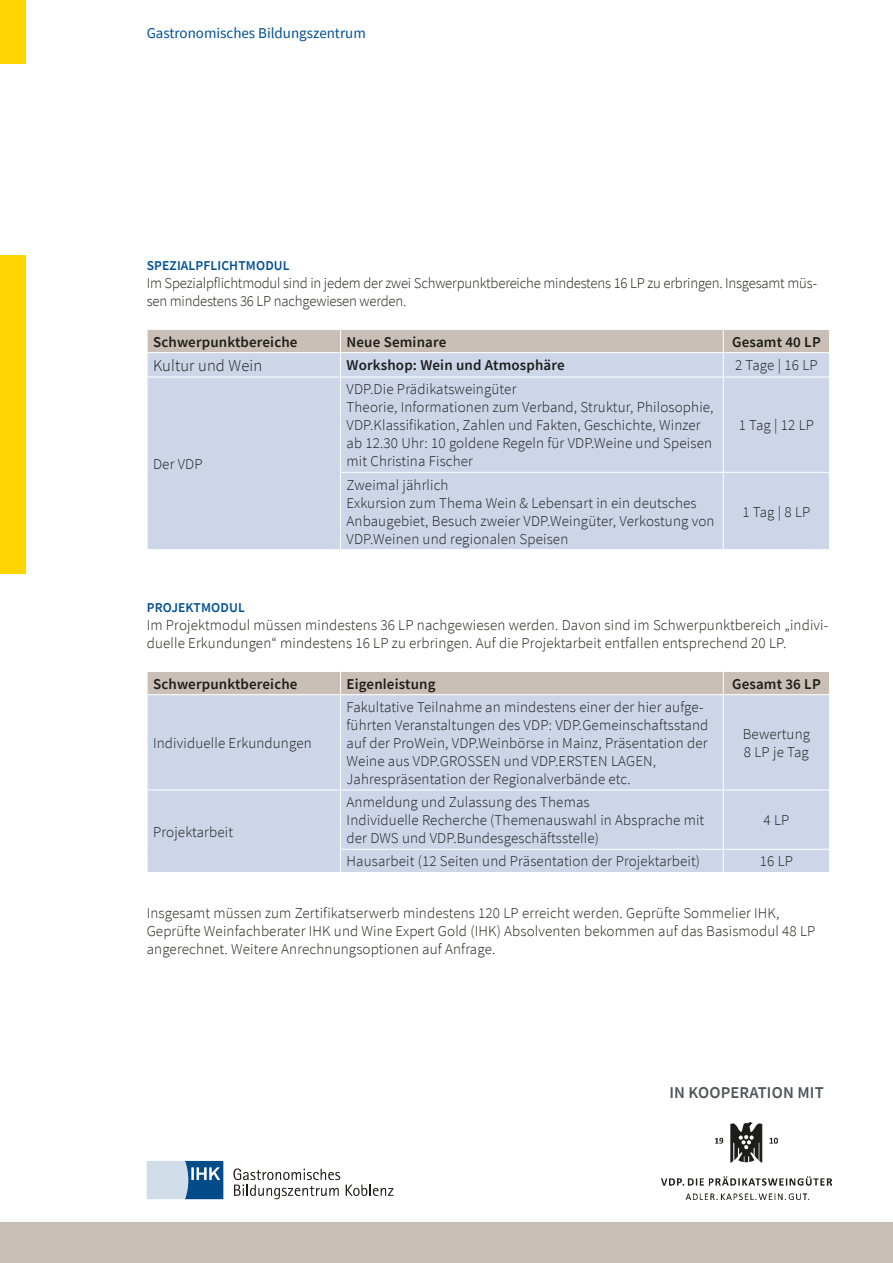
<style>
.page{position:relative;width:893px;height:1263px;background:#fff}
.page>*{position:absolute;margin:0;border:0;box-sizing:border-box;transform-origin:0 0}
.t1{font:600 16.5px "Source Sans Pro";letter-spacing:.01em;color:#505359}
.t2{font:300 16.5px "Source Sans Pro";letter-spacing:.01em;color:#1d1d1b}
.t3{font:300 15px/18px "Source Sans Pro";letter-spacing:.01em;color:#1d1d1b}
.t4{font:300 15px/18px "Source Sans Pro";letter-spacing:-.01em;color:#1d1d1b}
.t5{font:600 15px "Source Sans Pro";letter-spacing:.01em;color:#1d1d1b}
.t6{font:15px "Source Sans Pro";color:#005092}
.t7{font:600 13.5px "Source Sans Pro";letter-spacing:.01em;color:#005092}
</style>
<div class="page">
<div style="left:0;top:0;width:26px;height:64px;background:#ffd500"></div>
<div style="left:0;top:255px;width:26px;height:319px;background:#ffd500"></div>
<div style="left:0;top:1222px;width:893px;height:41px;background:#cabfb6"></div>
<div style="left:148px;top:378px;width:681px;height:171px;background:#cdd5e9"></div>
<svg style="left:147px;top:329px;width:682px;height:48px;background:#cecdd2"></svg>
<hr style="left:340px;top:377px;width:1px;height:95px;background:#fff">
<hr style="left:723px;top:377px;width:1px;height:95px;background:#fff">
<hr style="left:340px;top:472px;width:383px;height:1px;background:#fff">
<hr style="left:340px;top:473px;width:1px;height:76px;background:#fff">
<hr style="left:723px;top:472px;width:107px;height:1px;background:#fff">
<hr style="left:723px;top:473px;width:1px;height:76px;background:#fff">
<div style="left:148px;top:695px;width:681px;height:177px;background:#cdd5e9"></div>
<div style="left:147px;top:672px;width:682px;height:22px;background:#cabfb6"></div>
<hr style="left:147px;top:790px;width:194px;height:1px;background:#fff">
<svg style="left:147px;top:849px;width:1px;height:23px"></svg>
<hr style="left:340px;top:695px;width:1px;height:95px;background:#fff">
<hr style="left:723px;top:695px;width:1px;height:95px;background:#fff">
<hr style="left:341px;top:790px;width:382px;height:1px;background:#fff">
<hr style="left:340px;top:790px;width:1px;height:59px;background:#fff">
<hr style="left:723px;top:790px;width:107px;height:1px;background:#fff">
<hr style="left:723px;top:790px;width:1px;height:59px;background:#fff">
<hr style="left:340px;top:849px;width:383px;height:1px;background:#fff">
<svg style="left:340px;top:850px;width:1px;height:22px"></svg>
<hr style="left:723px;top:849px;width:107px;height:1px;background:#fff">
<svg style="left:723px;top:850px;width:1px;height:22px"></svg>
<svg style="left:147px;top:1161px;width:76px;height:38px;background:#7fa3c3"></svg>
<svg style="left:233px;top:1168px;width:107px;height:31px"></svg>
<svg style="left:346px;top:1184px;width:47px;height:12px"></svg>
<img style="left:662px;top:1123px;width:169px;height:76px">
<p class="t6" style="left:147px;top:23px;width:221px">Gastronomisches Bildungszentrum</p>
<p class="t7" style="left:147px;top:257px;width:144px">SPEZIALPFLICHTMODUL</p>
<p class="t4" style="left:147px;top:274px;width:672px">Im Spezialpflichtmodul sind in jedem der zwei Schwerpunktbereiche mindestens 16 LP zu erbringen. Insgesamt müs&shy;sen mindestens 36 LP nachgewiesen werden.</p>
<p class="t5" style="left:153px;top:332px;width:146px">Schwerpunktbereiche</p>
<p class="t5" style="left:347px;top:332px;width:101px">Neue Seminare</p>
<p class="t5" style="left:732px;top:332px;width:90px">Gesamt 40 LP</p>
<p class="t2" style="left:153px;top:355px;width:111px">Kultur und Wein</p>
<p class="t5" style="left:347px;top:355px;width:220px">Workshop: Wein und Atmosphäre</p>
<p class="t3" style="left:735px;top:356px;width:84px">2 Tage | 16 LP</p>
<p class="t3" style="left:153px;top:455px;width:51px">Der VDP</p>
<p class="t3" style="left:347px;top:380px;width:368px">VDP.Die Prädikatsweingüter<br>Theorie, Informationen zum Verband, Struktur, Philosophie, VDP.Klassifikation, Zahlen und Fakten, Geschichte, Winzer ab 12.30 Uhr: 10 goldene Regeln für VDP.Weine und Speisen mit Christina Fischer</p>
<p class="t3" style="left:347px;top:476px;width:370px">Zweimal jährlich<br>Exkursion zum Thema Wein &amp; Lebensart in ein deutsches Anbaugebiet, Besuch zweier VDP.Weingüter, Verkostung von VDP.Weinen und regionalen Speisen</p>
<p class="t3" style="left:739px;top:416px;width:77px">1 Tag | 12 LP</p>
<p class="t3" style="left:742px;top:503px;width:70px">1 Tag | 8 LP</p>
<p class="t7" style="left:147px;top:599px;width:100px">PROJEKTMODUL</p>
<p class="t3" style="left:147px;top:616px;width:683px">Im Projektmodul müssen mindestens 36 LP nachgewiesen werden. Davon sind im Schwerpunktbereich „indivi&shy;duelle Erkundungen“ mindestens 16 LP zu erbringen. Auf die Projektarbeit entfallen entsprechend 20 LP.</p>
<p class="t5" style="left:153px;top:674px;width:146px">Schwerpunktbereiche</p>
<p class="t5" style="left:347px;top:674px;width:90px">Eigenleistung</p>
<p class="t5" style="left:732px;top:674px;width:90px">Gesamt 36 LP</p>
<p class="t3" style="left:153px;top:734px;width:160px">Individuelle Erkundungen</p>
<p class="t3" style="left:153px;top:823px;width:82px">Projektarbeit</p>
<p class="t3" style="left:347px;top:698px;width:363px">Fakultative Teilnahme an mindestens einer der hier aufge&shy;führten Veranstaltungen des VDP: VDP.Gemeinschaftsstand auf der ProWein, VDP.Weinbörse in Mainz, Präsentation der Weine aus VDP.GROSSEN und VDP.ERSTEN LAGEN, Jahrespräsentation der Regionalverbände etc.</p>
<p class="t3" style="left:347px;top:793px;width:359px">Anmeldung und Zulassung des Themas<br>Individuelle Recherche (Themenauswahl in Absprache mit der DWS und VDP.Bundesgeschäftsstelle)</p>
<p class="t3" style="left:743px;top:725px;width:69px">Bewertung<br>8 LP je Tag</p>
<p class="t3" style="left:763px;top:811px;width:27px">4 LP</p>
<p class="t3" style="left:347px;top:852px;width:355px">Hausarbeit (12 Seiten und Präsentation der Projektarbeit)</p>
<p class="t3" style="left:760px;top:852px;width:35px">16 LP</p>
<p class="t3" style="left:147px;top:904px;width:670px">Insgesamt müssen zum Zertifikatserwerb mindestens 120 LP erreicht werden. Geprüfte Sommelier IHK,<br>Geprüfte Weinfachberater IHK und Wine Expert Gold (IHK) Absolventen bekommen auf das Basismodul 48 LP angerechnet. Weitere Anrechnungsoptionen auf Anfrage.</p>
<p class="t1" style="left:669px;top:1082px;width:156px">IN KOOPERATION MIT</p>
</div>
